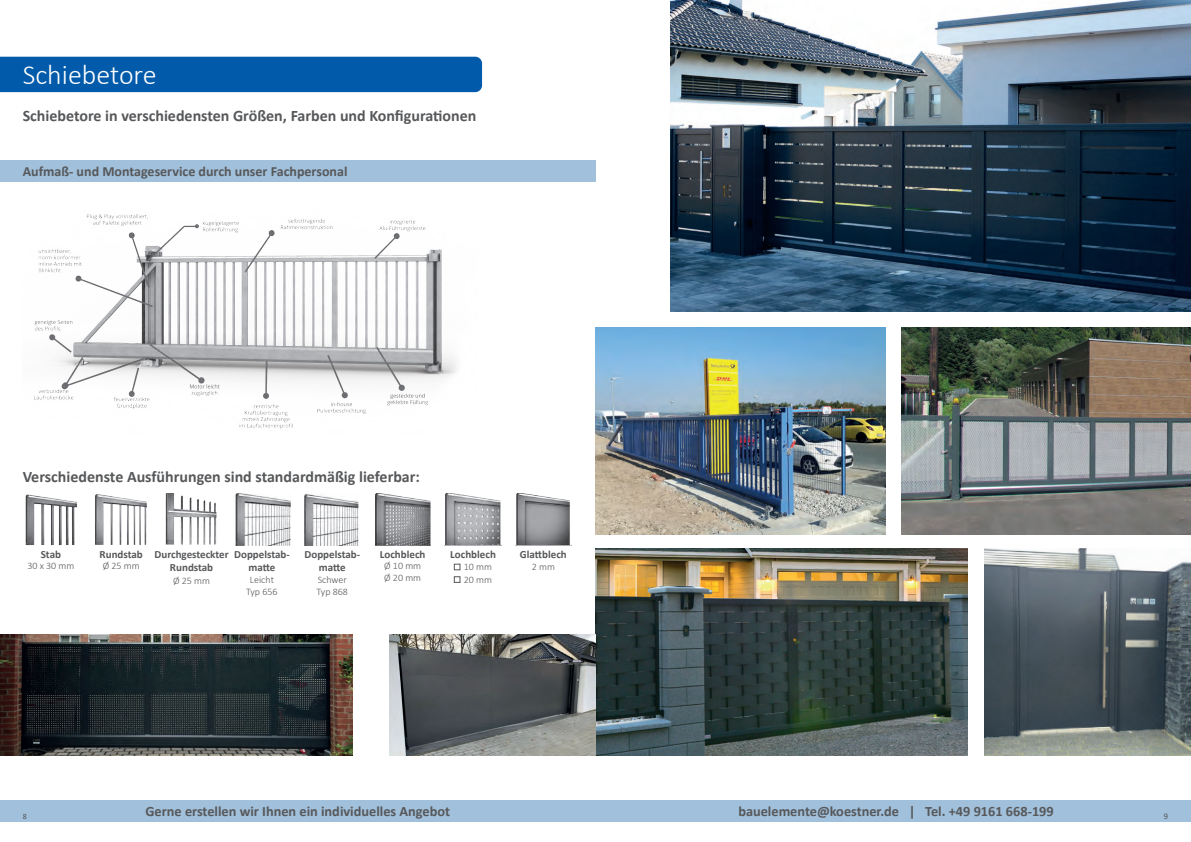
<style>
.page{position:relative;width:1191px;height:842px;background:#fff}
.page>*{position:absolute;margin:0;border:0;box-sizing:border-box;transform-origin:0 0}
.t1{font:300 28px "Calibri";color:#fff}
.t2{font:700 16px "Calibri";color:#57585a}
.t3{font:700 14.3px "Calibri";color:#57585a}
.t4{font:700 14px "Calibri";color:#57585a}
.t5{font:700 11px/13.2px "Calibri";color:#57585a;text-align:center}
.t6{font:300 10px/12px "Calibri";color:#57585a}
.t7{font:8.5px "Calibri";color:#57585a}
.t8{font:8px "Calibri";color:#57585a}
</style>
<div class="page">
<div style="left:0;top:800px;width:595px;height:21px;background:#a1c0db"></div>
<div style="left:595px;top:800px;width:596px;height:21px;background:#a1c0db"></div>
<div style="left:0;top:160px;width:595px;height:21px;background:#a1c0db"></div>
<div style="left:0;top:57px;width:482px;height:35px;background:#015aaa"></div>
<img style="left:34px;top:214px;width:423px;height:215px">
<img style="left:670px;top:0;width:521px;height:312px">
<img style="left:595px;top:548px;width:372px;height:207px">
<img style="left:595px;top:327px;width:290px;height:207px">
<img style="left:984px;top:548px;width:207px;height:207px">
<img style="left:901px;top:327px;width:290px;height:207px">
<img style="left:25px;top:494px;width:52px;height:51px">
<img style="left:235px;top:494px;width:55px;height:51px">
<img style="left:304px;top:494px;width:55px;height:51px">
<img style="left:375px;top:494px;width:56px;height:51px">
<img style="left:95px;top:494px;width:52px;height:51px">
<img style="left:165px;top:494px;width:52px;height:51px">
<img style="left:445px;top:494px;width:56px;height:51px">
<svg style="left:454px;top:564px;width:6px;height:6px"></svg>
<div style="left:454px;top:576px;width:6px;height:7px;border:1px solid #57585a"></div>
<img style="left:516px;top:494px;width:54px;height:51px">
<img style="left:0;top:635px;width:352px;height:120px">
<img style="left:389px;top:635px;width:206px;height:120px">
<h1 class="t1" style="left:23px;top:57px;width:135px">Schiebetore</h1>
<p class="t2" style="left:23px;top:105px;width:455px">Schiebetore in verschiedensten Größen, Farben und Konfigurationen</p>
<p class="t4" style="left:23px;top:161px;width:326px">Aufmaß- und Montageservice durch unser Fachpersonal</p>
<p class="t2" style="left:23px;top:466px;width:399px">Verschiedenste Ausführungen sind standardmäßig lieferbar:</p>
<p class="t5" style="left:41px;top:547px;width:22px">Stab</p>
<p class="t6" style="left:27px;top:560px;width:49px">30 x 30 mm</p>
<p class="t5" style="left:100px;top:547px;width:45px">Rundstab</p>
<p class="t6" style="left:103px;top:560px;width:39px">Ø 25 mm</p>
<p class="t5" style="left:154px;top:547px;width:76px">Durchgesteckter<br>Rundstab</p>
<p class="t6" style="left:173px;top:574px;width:39px">Ø 25 mm</p>
<p class="t5" style="left:234px;top:547px;width:57px">Doppelstab&shy;matte</p>
<p class="t6" style="left:246px;top:574px;width:33px;text-align:center">Leicht<br>Typ 656</p>
<p class="t5" style="left:304px;top:547px;width:57px">Doppelstab&shy;matte</p>
<p class="t6" style="left:317px;top:574px;width:33px">Schwer<br>Typ 868</p>
<p class="t5" style="left:380px;top:547px;width:47px">Lochblech</p>
<p class="t6" style="left:384px;top:560px;width:39px">Ø 10 mm<br>Ø 20 mm</p>
<p class="t5" style="left:450px;top:547px;width:47px">Lochblech</p>
<p class="t6" style="left:464px;top:560px;width:30px;line-height:12.6px">10 mm<br>20 mm</p>
<p class="t5" style="left:520px;top:547px;width:48px">Glattblech</p>
<p class="t6" style="left:532px;top:561px;width:25px">2 mm</p>
<p class="t8" style="left:23px;top:811px;width:6px">8</p>
<p class="t3" style="left:145px;top:801px;width:306px">Gerne erstellen wir Ihnen ein individuelles Angebot</p>
<p class="t3" style="left:738px;top:801px;width:317px">bauelemente@koestner.de | Tel. +49 9161 668-199</p>
<p class="t7" style="left:1164px;top:810px;width:6px">9</p>
</div>
